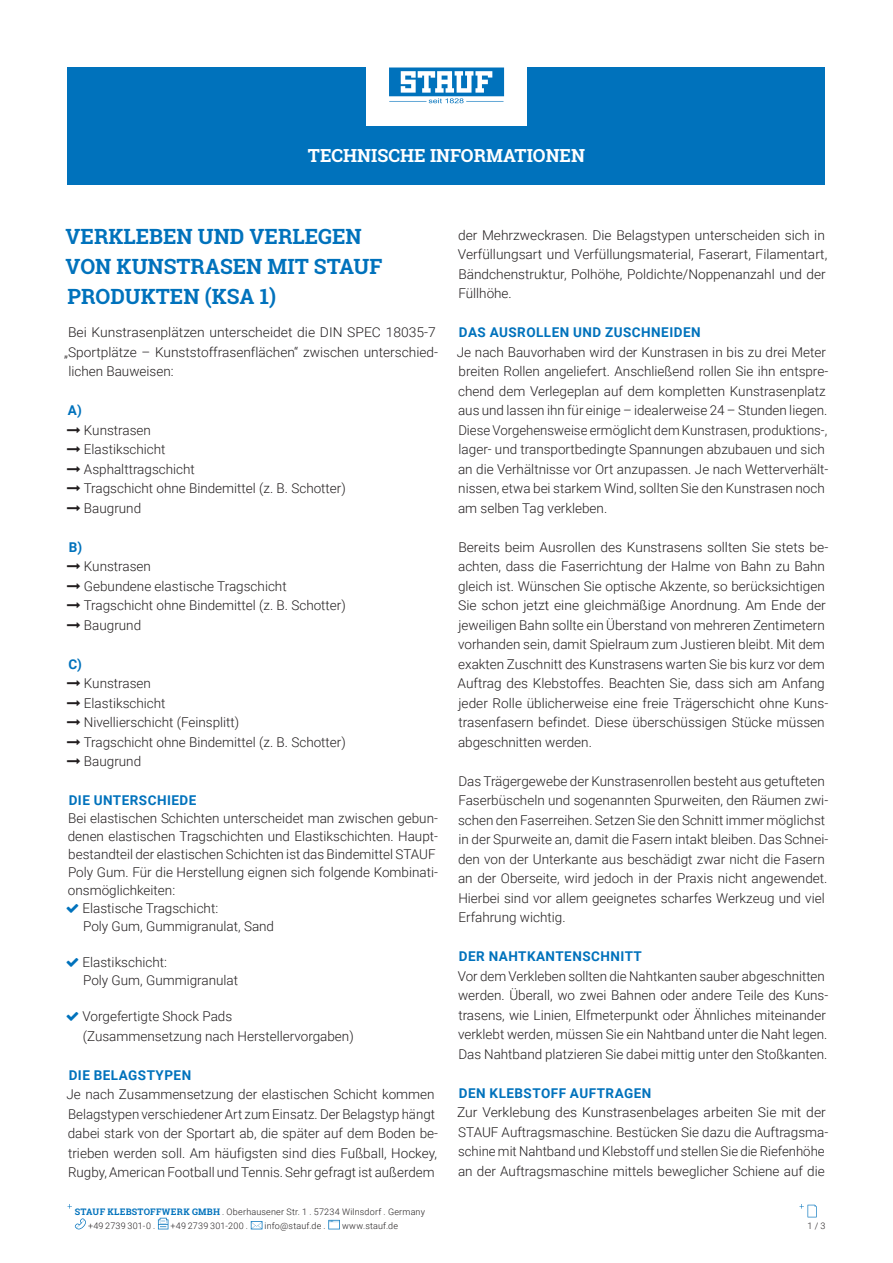
<style>
.page{position:relative;width:893px;height:1263px;background:#fff}
.page>*{position:absolute;margin:0;border:0;box-sizing:border-box;transform-origin:0 0}
.Produktitel{font:700 21px/30px "Roboto Slab";color:#0072bc}
.t1{font:700 18px "Roboto Slab";color:#fff}
.Kurzbeschreibung{font:300 13.5px/19.5px "Roboto";color:#231f20}
.Kurzbeschreibung-2{font:700 13.5px "Roboto";letter-spacing:.035em;color:#0072bc}
.Abbinder{font:300 9px "Roboto";letter-spacing:.02em;color:#231f20}
.s1{font-family:"Roboto Slab";font-weight:700;color:#0072bc}
</style>
<div class="page">
<div style="left:68px;top:67px;width:757px;height:118px;background:#0072bc"></div>
<div style="left:366px;top:23px;width:160px;height:103px;background:#fff"></div>
<svg style="left:389px;top:68px;width:115px;height:35px"></svg>
<svg style="left:75px;top:1218px;width:11px;height:11px"></svg>
<svg style="left:158px;top:1218px;width:10px;height:11px"></svg>
<svg style="left:251px;top:1221px;width:11px;height:8px"></svg>
<svg style="left:328px;top:1220px;width:12px;height:9px"></svg>
<svg style="left:799px;top:1204px;width:18px;height:13px"></svg>
<p class="t1" style="left:308px;top:143px;width:279px">TECHNISCHE INFORMATIONEN</p>
<p class="Produktitel" style="left:66px;top:221px;width:318px">VERKLEBEN UND VERLEGEN<br>VON KUNSTRASEN MIT STAUF<br>PRODUKTEN (KSA 1)</p>
<p class="Kurzbeschreibung" style="left:68px;top:322px;width:369px">Bei Kunstrasenplätzen unterscheidet die DIN SPEC 18035-7</p>
<p class="Kurzbeschreibung" style="left:64px;top:342px;width:375px">„Sportplätze – Kunststoffrasenflächen“ zwischen unterschied-</p>
<p class="Kurzbeschreibung" style="left:68px;top:361px;width:107px">lichen Bauweisen:</p>
<p class="Kurzbeschreibung-2" style="left:68px;top:401px;width:16px">A)</p>
<p class="Kurzbeschreibung" style="left:84px;top:420px;width:69px">Kunstrasen</p>
<p class="Kurzbeschreibung" style="left:84px;top:439px;width:83px">Elastikschicht</p>
<p class="Kurzbeschreibung" style="left:84px;top:459px;width:113px">Asphalttragschicht</p>
<p class="Kurzbeschreibung" style="left:84px;top:478px;width:264px">Tragschicht ohne Bindemittel (z. B. Schotter)</p>
<p class="Kurzbeschreibung" style="left:84px;top:498px;width:59px">Baugrund</p>
<p class="Kurzbeschreibung-2" style="left:69px;top:537px;width:15px">B)</p>
<p class="Kurzbeschreibung" style="left:84px;top:556px;width:69px">Kunstrasen</p>
<p class="Kurzbeschreibung" style="left:84px;top:576px;width:204px">Gebundene elastische Tragschicht</p>
<p class="Kurzbeschreibung" style="left:84px;top:595px;width:264px">Tragschicht ohne Bindemittel (z. B. Schotter)</p>
<p class="Kurzbeschreibung" style="left:84px;top:615px;width:59px">Baugrund</p>
<p class="Kurzbeschreibung-2" style="left:68px;top:654px;width:15px">C)</p>
<p class="Kurzbeschreibung" style="left:84px;top:673px;width:69px">Kunstrasen</p>
<p class="Kurzbeschreibung" style="left:84px;top:693px;width:83px">Elastikschicht</p>
<p class="Kurzbeschreibung" style="left:84px;top:712px;width:157px">Nivellierschicht (Feinsplitt)</p>
<p class="Kurzbeschreibung" style="left:84px;top:732px;width:264px">Tragschicht ohne Bindemittel (z. B. Schotter)</p>
<p class="Kurzbeschreibung" style="left:84px;top:751px;width:59px">Baugrund</p>
<p class="Kurzbeschreibung-2" style="left:69px;top:791px;width:129px">DIE UNTERSCHIEDE</p>
<p class="Kurzbeschreibung" style="left:68px;top:809px;width:372px;line-height:18px">Bei elastischen Schichten unterscheidet man zwischen gebun&shy;denen elastischen Tragschichten und Elastikschichten. Haupt&shy;bestandteil der elastischen Schichten ist das Bindemittel STAUF Poly Gum. Für die Herstellung eignen sich folgende Kombinati&shy;onsmöglichkeiten:</p>
<p class="Kurzbeschreibung" style="left:83px;top:899px;width:193px;line-height:18px">Elastische Tragschicht:<br>Poly Gum, Gummigranulat, Sand</p>
<p class="Kurzbeschreibung" style="left:83px;top:953px;width:157px;line-height:18px">Elastikschicht:<br>Poly Gum, Gummigranulat</p>
<p class="Kurzbeschreibung" style="left:83px;top:1006px;width:273px">Vorgefertigte Shock Pads (Zusammensetzung nach Herstellervorgaben)</p>
<p class="Kurzbeschreibung-2" style="left:69px;top:1065px;width:124px">DIE BELAGSTYPEN</p>
<p class="Kurzbeschreibung" style="left:66px;top:1084px;width:373px">Je nach Zusammensetzung der elastischen Schicht kommen Belagstypen verschiedener Art zum Einsatz. Der Belagstyp hängt dabei stark von der Sportart ab, die später auf dem Boden be&shy;trieben werden soll. Am häufigsten sind dies Fußball, Hockey, Rugby, American Football und Tennis. Sehr gefragt ist außerdem</p>
<p class="Kurzbeschreibung" style="left:458px;top:225px;width:371px">der Mehrzweckrasen. Die Belagstypen unterscheiden sich in Verfüllungsart und Verfüllungsmaterial, Faserart, Filamentart, Bändchenstruktur, Polhöhe, Poldichte/Noppenanzahl und der Füllhöhe.</p>
<p class="Kurzbeschreibung-2" style="left:459px;top:323px;width:243px">DAS AUSROLLEN UND ZUSCHNEIDEN</p>
<p class="Kurzbeschreibung" style="left:457px;top:342px;width:373px">Je nach Bauvorhaben wird der Kunstrasen in bis zu drei Meter breiten Rollen angeliefert. Anschließend rollen Sie ihn entspre&shy;chend dem Verlegeplan auf dem kompletten Kunstrasenplatz aus und lassen ihn für einige – idealerweise 24 – Stunden liegen.<br>Diese Vorgehensweise ermöglicht dem Kunstrasen, produktions-, lager- und transportbedingte Spannungen abzubauen und sich an die Verhältnisse vor Ort anzupassen. Je nach Wetterverhält&shy;nissen, etwa bei starkem Wind, sollten Sie den Kunstrasen noch am selben Tag verkleben.</p>
<p class="Kurzbeschreibung" style="left:458px;top:537px;width:372px">Bereits beim Ausrollen des Kunstrasens sollten Sie stets be&shy;achten, dass die Faserrichtung der Halme von Bahn zu Bahn gleich ist. Wünschen Sie optische Akzente, so berücksichtigen Sie schon jetzt eine gleichmäßige Anordnung. Am Ende der jeweiligen Bahn sollte ein Überstand von mehreren Zentimetern vorhanden sein, damit Spielraum zum Justieren bleibt. Mit dem exakten Zuschnitt des Kunstrasens warten Sie bis kurz vor dem Auftrag des Klebstoffes. Beachten Sie, dass sich am Anfang jeder Rolle üblicherweise eine freie Trägerschicht ohne Kuns&shy;trasenfasern befindet. Diese überschüssigen Stücke müssen abgeschnitten werden.</p>
<p class="Kurzbeschreibung" style="left:458px;top:771px;width:372px">Das Trägergewebe der Kunstrasenrollen besteht aus getufteten Faserbüscheln und sogenannten Spurweiten, den Räumen zwi&shy;schen den Faserreihen. Setzen Sie den Schnitt immer möglichst in der Spurweite an, damit die Fasern intakt bleiben. Das Schnei&shy;den von der Unterkante aus beschädigt zwar nicht die Fasern an der Oberseite, wird jedoch in der Praxis nicht angewendet.<br>Hierbei sind vor allem geeignetes scharfes Werkzeug und viel Erfahrung wichtig.</p>
<p class="Kurzbeschreibung-2" style="left:459px;top:947px;width:185px">DER NAHTKANTENSCHNITT</p>
<p class="Kurzbeschreibung" style="left:458px;top:966px;width:372px">Vor dem Verkleben sollten die Nahtkanten sauber abgeschnitten werden. Überall, wo zwei Bahnen oder andere Teile des Kuns&shy;trasens, wie Linien, Elfmeterpunkt oder Ähnliches miteinander verklebt werden, müssen Sie ein Nahtband unter die Naht legen.<br>Das Nahtband platzieren Sie dabei mittig unter den Stoßkanten.</p>
<p class="Kurzbeschreibung-2" style="left:459px;top:1083px;width:194px">DEN KLEBSTOFF AUFTRAGEN</p>
<p class="Kurzbeschreibung" style="left:457px;top:1102px;width:373px">Zur Verklebung des Kunstrasenbelages arbeiten Sie mit der STAUF Auftragsmaschine. Bestücken Sie dazu die Auftragsma&shy;schine mit Nahtband und Klebstoff und stellen Sie die Riefenhöhe an der Auftragsmaschine mittels beweglicher Schiene auf die</p>
<p class="Abbinder" style="left:75px;top:1205px;width:352px"><span class="s1">STAUF KLEBSTOFFWERK GMBH</span> . Oberhausener Str. 1 . 57234 Wilnsdorf . Germany</p>
<p class="Abbinder" style="left:88px;top:1219px;width:69px">+49 2739 301-0 .</p>
<p class="Abbinder" style="left:171px;top:1219px;width:79px">+49 2739 301-200 .</p>
<p class="Abbinder" style="left:265px;top:1219px;width:63px">info@stauf.de .</p>
<p class="Abbinder" style="left:342px;top:1219px;width:58px">www.stauf.de</p>
<p class="Abbinder" style="left:807px;top:1219px;width:19px">1 / 3</p>
</div>
